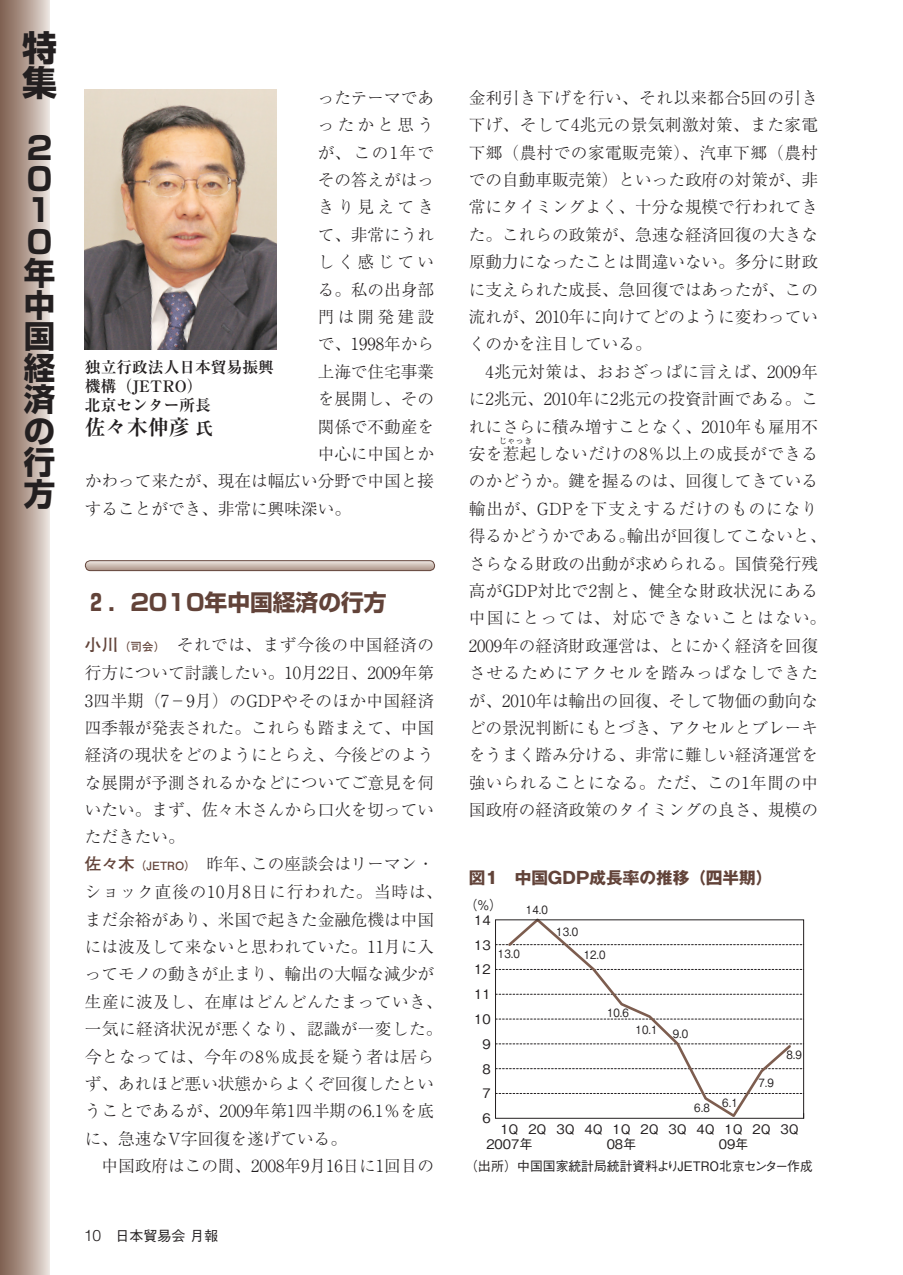
<style>
.page{position:relative;width:903px;height:1275px;background:#fff}
.page>*{position:absolute;margin:0;border:0;box-sizing:border-box;transform-origin:0 0}
.t1{font:700 35px/35px "Shin Go Pr 5";color:#231f20}
.t2{font:700 31.5px/31.5px "Shin Go Pr 5";color:#231f20}
.シンポジウム-タイトル大{font:700 22.75px "Shin Go Pr 5";color:#624339}
.寄稿タテ-本文{font:700 21px "Ryumin Pr 5";color:#231f20}
.シンポジウム-本文{font:300 16.62px/27.5px "Ryumin Pr 5";color:#231f20;text-align:justify}
._000-本文{font:700 16.62px "Gothic MB101 Pr 5";color:#624339}
.寄稿タテ-本文-2{font:700 15.75px/19.2px "Ryumin Pr 5";color:#231f20}
.t3{font:500 14px "Gothic BBB Pr 5";color:#231f20}
.t4{font:500 13.12px/24.8px "Gothic BBB Pr 5";color:#231f20}
.t5{font:500 11.38px "Gothic BBB Pr 5";color:#231f20;scale:.9 1}
.シンポジウム-本文-2{font:300 8.4px "Ryumin Pr 5";color:#231f20}
.s1{font-size:17.5px}
.s2{font-family:"Futo Go B101 Pr 5";font-weight:700;color:#624339}
.s3{font-family:"Futo Go B101 Pr 5";font-weight:700;font-size:11.38px;color:#624339}
.s4{font-family:"Helvetica";font-weight:300;font-size:15.75px}
</style>
<div class="page">
<div style="left:0;top:0;width:50px;height:1275px;background:linear-gradient(to right,#7b5a49,#e7ddd7)"></div>
<svg style="left:85px;top:561px;width:349px;height:10px;background:#cdbeb5"></svg>
<div style="left:85px;top:560px;width:350px;height:11px;border:1px solid #624339;border-radius:5px"></div>
<svg style="left:497px;top:944px;width:305px;height:1px"></svg>
<svg style="left:497px;top:969px;width:305px;height:1px"></svg>
<svg style="left:497px;top:994px;width:305px;height:1px"></svg>
<svg style="left:497px;top:1019px;width:305px;height:1px"></svg>
<svg style="left:497px;top:1043px;width:305px;height:1px"></svg>
<svg style="left:497px;top:1068px;width:305px;height:1px"></svg>
<svg style="left:497px;top:1093px;width:305px;height:1px"></svg>
<svg style="left:506px;top:918px;width:287px;height:199px"></svg>
<div style="left:495px;top:919px;width:309px;height:200px;border:1px solid #231f20"></div>
<img style="left:85px;top:89px;width:191px;height:260px">
<p class="t1" style="left:22px;top:27px;width:36px">特集</p>
<p class="t2" style="left:24px;top:130px;width:33px">２<br>０<br>１<br>０年中国経済の行方</p>
<p class="シンポジウム-本文" style="left:318px;top:83px;width:118px">ったテーマであ</p>
<p class="シンポジウム-本文" style="left:318px;top:110px;width:118px">ったかと思う</p>
<p class="シンポジウム-本文" style="left:318px;top:137px;width:118px">が、この1年で</p>
<p class="シンポジウム-本文" style="left:318px;top:165px;width:118px">その答えがはっ</p>
<p class="シンポジウム-本文" style="left:318px;top:192px;width:118px">きり見えてき</p>
<p class="シンポジウム-本文" style="left:318px;top:220px;width:118px">て、非常にうれ</p>
<p class="シンポジウム-本文" style="left:318px;top:247px;width:118px">しく感じてい</p>
<p class="シンポジウム-本文" style="left:318px;top:274px;width:118px">る。私の出身部</p>
<p class="シンポジウム-本文" style="left:318px;top:302px;width:118px">門は開発建設</p>
<p class="シンポジウム-本文" style="left:318px;top:329px;width:118px">で、1998年から</p>
<p class="シンポジウム-本文" style="left:318px;top:357px;width:118px">上海で住宅事業</p>
<p class="シンポジウム-本文" style="left:318px;top:384px;width:118px">を展開し、その</p>
<p class="シンポジウム-本文" style="left:318px;top:411px;width:118px">関係で不動産を</p>
<p class="シンポジウム-本文" style="left:318px;top:439px;width:118px">中心に中国とか</p>
<p class="シンポジウム-本文" style="left:85px;top:466px;width:351px">かわって来たが、現在は幅広い分野で中国と接</p>
<p class="シンポジウム-本文" style="left:85px;top:494px;width:267px">することができ、非常に興味深い。</p>
<p class="寄稿タテ-本文-2" style="left:85px;top:356px;width:190px">独立行政法人日本貿易振興機構（JETRO）</p>
<p class="寄稿タテ-本文-2" style="left:85px;top:395px;width:127px">北京センター所長</p>
<p class="寄稿タテ-本文" style="left:85px;top:410px;width:130px">佐々木伸彦 <span class="s1">氏</span></p>
<p class="シンポジウム-タイトル大" style="left:85px;top:584px;width:303px">₂．2010年中国経済の行方</p>
<p class="シンポジウム-本文" style="left:85px;top:630px;width:351px"><span class="s2">小川</span><span class="s3">（司会）</span>　それでは、まず今後の中国経済の行方について討議したい。10月22日、2009年第3四半期（7−9月）のGDPやそのほか中国経済四季報が発表された。これらも踏まえて、中国経済の現状をどのようにとらえ、今後どのような展開が予測されるかなどについてご意見を伺いたい。まず、佐々木さんから口火を切っていただきたい。</p>
<p class="シンポジウム-本文" style="left:85px;top:849px;width:359px;text-align:left"><span class="s2">佐々木</span><span class="s3">（JETRO）</span>　昨年、この座談会はリーマン・ショック直後の10月8日に行われた。当時は、まだ余裕があり、米国で起きた金融危機は中国には波及して来ないと思われていた。11月に入ってモノの動きが止まり、輸出の大幅な減少が生産に波及し、在庫はどんどんたまっていき、一気に経済状況が悪くなり、認識が一変した。今となっては、今年の8％成長を疑う者は居らず、あれほど悪い状態からよくぞ回復したということであるが、2009年第1四半期の6.1％を底に、急速なV字回復を遂げている。</p>
<p class="シンポジウム-本文" style="left:85px;top:1151px;width:351px">　中国政府はこの間、2008年9月16日に1回目の</p>
<p class="t3" style="left:84px;top:1224px;width:136px"><span class="s4">10</span>　日本貿易会 月報</p>
<p class="シンポジウム-本文" style="left:469px;top:83px;width:351px">金利引き下げを行い、それ以来都合5回の引き下げ、そして4兆元の景気刺激対策、また家電下郷（農村での家電販売策）、汽車下郷（農村での自動車販売策）といった政府の対策が、非常にタイミングよく、十分な規模で行われてきた。これらの政策が、急速な経済回復の大きな原動力になったことは間違いない。多分に財政に支えられた成長、急回復ではあったが、この流れが、2010年に向けてどのように変わっていくのかを注目している。</p>
<p class="シンポジウム-本文" style="left:469px;top:357px;width:351px">　4兆元対策は、おおざっぱに言えば、2009年に2兆元、2010年に2兆元の投資計画である。これにさらに積み増すことなく、2010年も雇用不安を惹起しないだけの8％以上の成長ができる</p>
<p class="シンポジウム-本文-2" style="left:499px;top:435px;width:35px">じゃっき</p>
<p class="シンポジウム-本文" style="left:469px;top:466px;width:359px;text-align:left">のかどうか。鍵を握るのは、回復してきている輸出が、GDPを下支えするだけのものになり得るかどうかである。輸出が回復してこないと、さらなる財政の出動が求められる。国債発行残高がGDP対比で2割と、健全な財政状況にある中国にとっては、対応できないことはない。<br>2009年の経済財政運営は、とにかく経済を回復させるためにアクセルを踏みっぱなしできたが、2010年は輸出の回復、そして物価の動向などの景況判断にもとづき、アクセルとブレーキをうまく踏み分ける、非常に難しい経済運営を強いられることになる。ただ、この1年間の中国政府の経済政策のタイミングの良さ、規模の</p>
<p class="_000-本文" style="left:469px;top:864px;width:305px">図1　中国GDP成長率の推移（四半期）</p>
<p class="t4" style="left:464px;top:891px;width:39px">（％）</p>
<p class="t5" style="left:526px;top:900px;width:26px">14.0</p>
<p class="t4" style="left:474px;top:906px;width:18px;text-align:right">14<br>13<br>12<br>11<br>10<br>9<br>8<br>7<br>6</p>
<p class="t5" style="left:556px;top:922px;width:26px">13.0</p>
<p class="t5" style="left:498px;top:944px;width:26px">13.0</p>
<p class="t5" style="left:584px;top:946px;width:26px">12.0</p>
<p class="t5" style="left:607px;top:1004px;width:26px">10.6</p>
<p class="t5" style="left:636px;top:1021px;width:26px">10.1</p>
<p class="t5" style="left:673px;top:1024px;width:19px">9.0</p>
<p class="t5" style="left:786px;top:1046px;width:19px">8.9</p>
<p class="t5" style="left:758px;top:1074px;width:19px">7.9</p>
<p class="t5" style="left:694px;top:1096px;width:50px">6.8 6.1</p>
<p class="t4" style="left:486px;top:1120px;width:314px;line-height:14.9px;text-indent:14px">1Q 2Q 3Q 4Q 1Q 2Q 3Q 4Q 1Q 2Q 3Q<br>2007年</p>
<p class="t4" style="left:465px;top:1131px;width:349px;line-height:22.4px;text-indent:254px">09年<br>（出所）中国国家統計局統計資料よりJETRO北京センター作成</p>
<p class="t4" style="left:607px;top:1130px;width:31px">08年</p>
</div>
